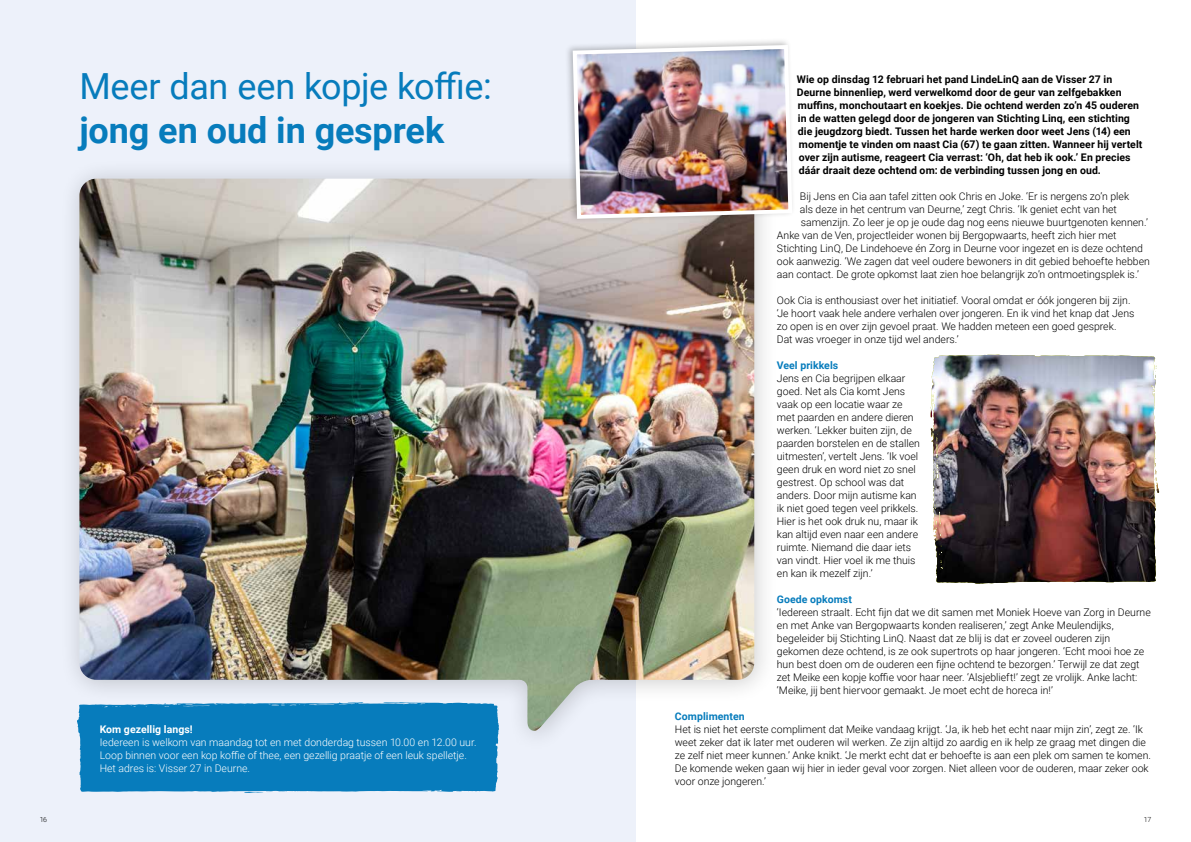
<style>
.page{position:relative;width:1191px;height:842px;background:#fff}
.page>*{position:absolute;margin:0;border:0;box-sizing:border-box;transform-origin:0 0}
.t1{font:36px "Roboto";letter-spacing:-.01em;color:#077cbc}
.t2{font:700 36px "Roboto";letter-spacing:-.005em;color:#077cbc}
.t3{font:300 10.5px/13px "Roboto";color:#000}
.t4{font:700 10.5px/13px "Roboto";letter-spacing:.005em;color:#000}
.t5{font:300 10.5px/13px "Roboto";color:#fff}
.t6{font:700 10.5px "Roboto";letter-spacing:.005em;color:#077cbc}
.t7{font:700 10.5px "Roboto";letter-spacing:.005em;color:#fff}
.t8{font:300 7px "Roboto";color:#000}
</style>
<div class="page">
<div style="left:0;top:0;width:635px;height:842px;background:#edf1fa"></div>
<div style="left:79px;top:754px;width:419px;height:39px;background:#077cbc"></div>
<div style="left:59px;top:158px;width:719px;height:596px;background:#000;opacity:.2"></div>
<img style="left:79px;top:179px;width:675px;height:552px">
<img style="left:931px;top:355px;width:228px;height:229px">
<img style="left:930px;top:355px;width:62px;height:76px">
<div style="left:564px;top:38px;width:232px;height:185px;background:#000;opacity:.25"></div>
<img style="left:570px;top:43px;width:224px;height:178px">
<h1 class="t1" style="left:79px;top:61px;width:414px">Meer dan een kopje koffie:</h1>
<h1 class="t2" style="left:79px;top:105px;width:366px">jong en oud in gesprek</h1>
<p class="t7" style="left:100px;top:722px;width:94px">Kom gezellig langs!</p>
<p class="t5" style="left:100px;top:735px;width:378px">Iedereen is welkom van maandag tot en met donderdag tussen 10.00 en 12.00 uur.<br>Loop binnen voor een kop koffie of thee, een gezellig praatje of een leuk spelletje.<br>Het adres is: Visser 27 in Deurne.</p>
<p class="t4" style="left:797px;top:72px;width:347px">Wie op dinsdag 12 februari het pand LindeLinQ aan de Visser 27 in Deurne binnenliep, werd verwelkomd door de geur van zelfgebakken muffins, monchoutaart en koekjes. Die ochtend werden zo’n 45 ouderen in de watten gelegd door de jongeren van Stichting Linq, een stichting die jeugdzorg biedt. Tussen het harde werken door weet Jens (14) een momentje te vinden om naast Cia (67) te gaan zitten. Wanneer hij vertelt over zijn autisme, reageert Cia verrast: ‘Oh, dat heb ik ook.’ En precies dáár draait deze ochtend om: de verbinding tussen jong en oud.</p>
<p class="t3" style="left:800px;top:189px;width:331px">Bij Jens en Cia aan tafel zitten ook Chris en Joke. ‘Er is nergens zo’n plek</p>
<p class="t3" style="left:800px;top:202px;width:318px">als deze in het centrum van Deurne,’ zegt Chris. ‘Ik geniet echt van het</p>
<p class="t3" style="left:801px;top:215px;width:348px">samenzijn. Zo leer je op je oude dag nog eens nieuwe buurtgenoten kennen.’</p>
<p class="t3" style="left:777px;top:228px;width:341px">Anke van de Ven, projectleider wonen bij Bergopwaarts, heeft zich hier met</p>
<p class="t3" style="left:777px;top:241px;width:368px">Stichting LinQ, De Lindehoeve én Zorg in Deurne voor ingezet en is deze ochtend</p>
<p class="t3" style="left:777px;top:254px;width:374px">ook aanwezig. ‘We zagen dat veel oudere bewoners in dit gebied behoefte hebben</p>
<p class="t3" style="left:777px;top:267px;width:363px">aan contact. De grote opkomst laat zien hoe belangrijk zo’n ontmoetingsplek is.’</p>
<p class="t3" style="left:777px;top:293px;width:359px">Ook Cia is enthousiast over het initiatief. Vooral omdat er óók jongeren bij zijn. ‘Je hoort vaak hele andere verhalen over jongeren. En ik vind het knap dat Jens zo open is en over zijn gevoel praat. We hadden meteen een goed gesprek.<br>Dat was vroeger in onze tijd wel anders.’</p>
<p class="t6" style="left:777px;top:358px;width:63px">Veel prikkels</p>
<p class="t3" style="left:777px;top:371px;width:145px">Jens en Cia begrijpen elkaar goed. Net als Cia komt Jens vaak op een locatie waar ze met paarden en andere dieren werken. ‘Lekker buiten zijn, de paarden borstelen en de stallen uitmesten’, vertelt Jens. ‘Ik voel geen druk en word niet zo snel gestrest. Op school was dat anders. Door mijn autisme kan ik niet goed tegen veel prikkels.<br>Hier is het ook druk nu, maar ik kan altijd even naar een andere ruimte. Niemand die daar iets van vindt. Hier voel ik me thuis en kan ik mezelf zijn.’</p>
<p class="t6" style="left:777px;top:592px;width:77px">Goede opkomst</p>
<p class="t3" style="left:777px;top:605px;width:375px">‘Iedereen straalt. Echt fijn dat we dit samen met Moniek Hoeve van Zorg in Deurne en met Anke van Bergopwaarts konden realiseren,’ zegt Anke Meulendijks, begeleider bij Stichting LinQ. Naast dat ze blij is dat er zoveel ouderen zijn gekomen deze ochtend, is ze ook supertrots op haar jongeren. ‘Echt mooi hoe ze hun best doen om de ouderen een fijne ochtend te bezorgen.’ Terwijl ze dat zegt zet Meike een kopje koffie voor haar neer. ‘Alsjeblieft!’ zegt ze vrolijk. Anke lacht: ‘Meike, jij bent hiervoor gemaakt. Je moet echt de horeca in!’</p>
<p class="t6" style="left:675px;top:709px;width:71px">Complimenten</p>
<p class="t3" style="left:675px;top:722px;width:477px">Het is niet het eerste compliment dat Meike vandaag krijgt. ‘Ja, ik heb het echt naar mijn zin’, zegt ze. ‘Ik weet zeker dat ik later met ouderen wil werken. Ze zijn altijd zo aardig en ik help ze graag met dingen die ze zelf niet meer kunnen.’ Anke knikt. ‘Je merkt echt dat er behoefte is aan een plek om samen te komen.<br>De komende weken gaan wij hier in ieder geval voor zorgen. Niet alleen voor de ouderen, maar zeker ook voor onze jongeren.’</p>
<p class="t8" style="left:40px;top:815px;width:9px">16</p>
<p class="t8" style="left:1143px;top:815px;width:9px">17</p>
</div>
